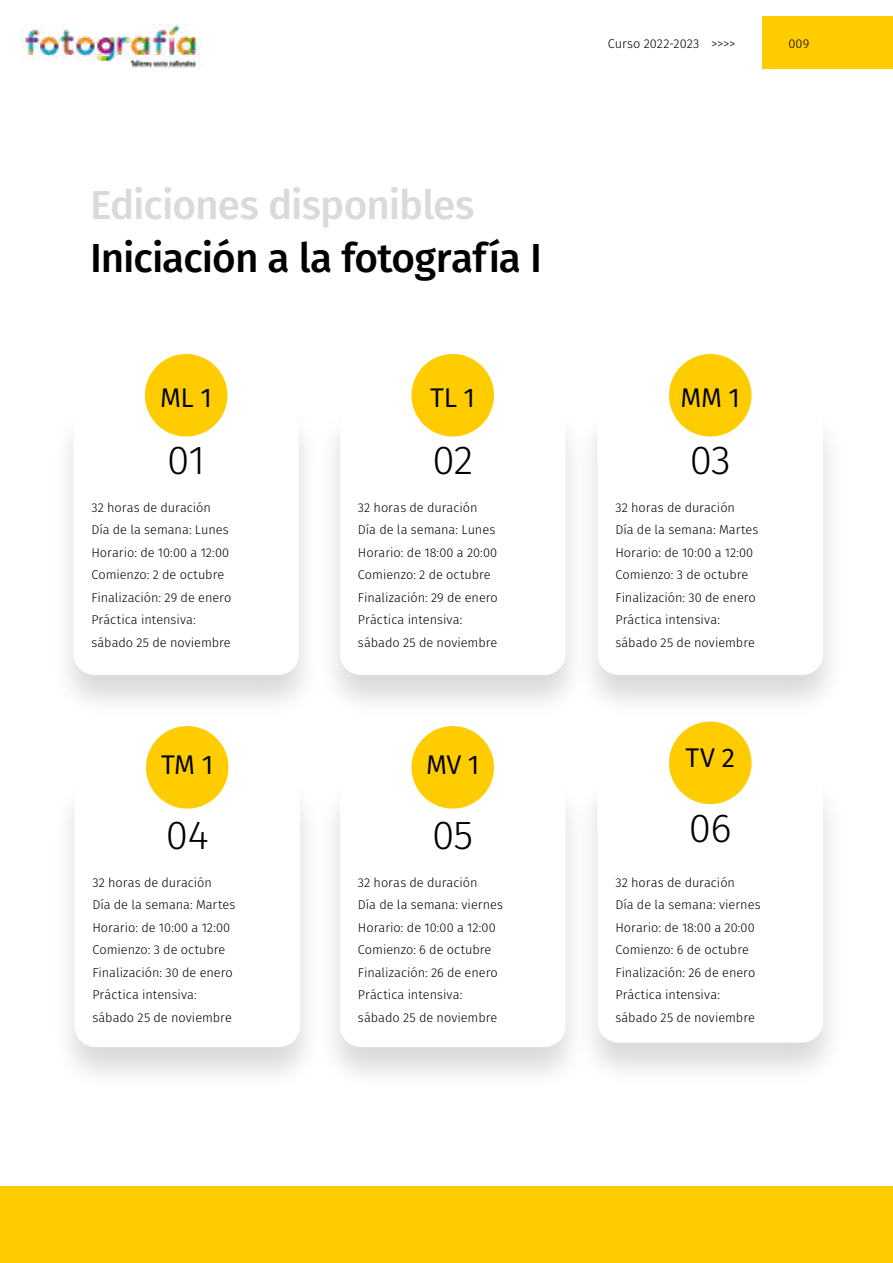
<style>
.page{position:relative;width:893px;height:1263px;background:#fff}
.page>*{position:absolute;margin:0;border:0;box-sizing:border-box;transform-origin:0 0}
.t1{font:500 40.5px "Fira Sans";letter-spacing:-.02em;color:#000}
.t2{font:500 40.5px "Fira Sans";letter-spacing:-.02em;color:#dadada}
.t3{font:300 40.5px "Fira Sans";letter-spacing:-.02em;color:#000}
.t4{font:27px "Fira Sans";letter-spacing:-.02em;color:#000}
.t5{font:300 12.75px/22.5px "Fira Sans";color:#000}
</style>
<div class="page">
<div style="left:0;top:1187px;width:893px;height:76px;background:#fc0"></div>
<div style="left:50px;top:404px;width:273px;height:316px;background:#000;opacity:.15"></div>
<div style="left:73px;top:406px;width:226px;height:269px;background:#fff;border-radius:21px"></div>
<div style="left:316px;top:404px;width:273px;height:316px;background:#000;opacity:.15"></div>
<div style="left:340px;top:406px;width:226px;height:269px;background:#fff;border-radius:21px"></div>
<div style="left:411px;top:354px;width:83px;height:82px;background:#fc0;border-radius:50%"></div>
<div style="left:574px;top:404px;width:273px;height:316px;background:#000;opacity:.15"></div>
<div style="left:597px;top:406px;width:226px;height:269px;background:#fff;border-radius:21px"></div>
<div style="left:669px;top:354px;width:82px;height:82px;background:#fc0;border-radius:50%"></div>
<div style="left:51px;top:776px;width:273px;height:316px;background:#000;opacity:.15"></div>
<div style="left:74px;top:778px;width:226px;height:269px;background:#fff;border-radius:21px"></div>
<div style="left:316px;top:776px;width:273px;height:316px;background:#000;opacity:.15"></div>
<div style="left:340px;top:778px;width:226px;height:269px;background:#fff;border-radius:21px"></div>
<div style="left:411px;top:726px;width:83px;height:82px;background:#fc0;border-radius:50%"></div>
<div style="left:574px;top:771px;width:273px;height:317px;background:#000;opacity:.15"></div>
<div style="left:597px;top:774px;width:226px;height:269px;background:#fff;border-radius:21px"></div>
<div style="left:669px;top:721px;width:82px;height:83px;background:#fc0;border-radius:50%"></div>
<div style="left:146px;top:726px;width:82px;height:82px;background:#fc0;border-radius:50%"></div>
<div style="left:145px;top:354px;width:82px;height:82px;background:#fc0;border-radius:50%"></div>
<div style="left:762px;top:17px;width:131px;height:52px;background:#fc0"></div>
<img style="left:21px;top:24px;width:179px;height:45px">
<h1 class="t2" style="left:90px;top:172px;width:386px">Ediciones disponibles</h1>
<h1 class="t1" style="left:90px;top:225px;width:454px">Iniciación a la fotografía I</h1>
<h2 class="t4" style="left:160px;top:377px;width:53px">ML 1</h2>
<h2 class="t4" style="left:430px;top:377px;width:46px">TL 1</h2>
<h1 class="t3" style="left:167px;top:431px;width:40px">01</h1>
<h1 class="t3" style="left:432px;top:431px;width:42px">02</h1>
<p class="t5" style="left:91px;top:496px;width:141px">32 horas de duración<br>Día de la semana: Lunes<br>Horario: de 10:00 a 12:00<br>Comienzo: 2 de octubre<br>Finalización: 29 de enero<br>Práctica intensiva: sábado 25 de noviembre</p>
<p class="t5" style="left:358px;top:496px;width:141px">32 horas de duración<br>Día de la semana: Lunes<br>Horario: de 18:00 a 20:00<br>Comienzo: 2 de octubre<br>Finalización: 29 de enero<br>Práctica intensiva: sábado 25 de noviembre</p>
<h2 class="t4" style="left:161px;top:744px;width:54px">TM 1</h2>
<h2 class="t4" style="left:426px;top:744px;width:55px">MV 1</h2>
<h1 class="t3" style="left:166px;top:806px;width:44px">04</h1>
<h1 class="t3" style="left:432px;top:806px;width:43px">05</h1>
<p class="t5" style="left:92px;top:871px;width:144px">32 horas de duración<br>Día de la semana: Martes<br>Horario: de 10:00 a 12:00<br>Comienzo: 3 de octubre<br>Finalización: 30 de enero<br>Práctica intensiva: sábado 25 de noviembre</p>
<p class="t5" style="left:358px;top:871px;width:147px">32 horas de duración<br>Día de la semana: viernes<br>Horario: de 10:00 a 12:00<br>Comienzo: 6 de octubre<br>Finalización: 26 de enero<br>Práctica intensiva: sábado 25 de noviembre</p>
<p class="t5" style="left:608px;top:32px;width:129px">Curso 2022-2023 &gt;&gt;&gt;&gt;</p>
<p class="t5" style="left:788px;top:32px;width:22px">009</p>
<h2 class="t4" style="left:680px;top:377px;width:61px">MM 1</h2>
<h1 class="t3" style="left:690px;top:431px;width:43px">03</h1>
<p class="t5" style="left:615px;top:496px;width:144px">32 horas de duración<br>Día de la semana: Martes<br>Horario: de 10:00 a 12:00<br>Comienzo: 3 de octubre<br>Finalización: 30 de enero<br>Práctica intensiva: sábado 25 de noviembre</p>
<h2 class="t4" style="left:685px;top:737px;width:51px">TV 2</h2>
<h1 class="t3" style="left:689px;top:799px;width:44px">06</h1>
<p class="t5" style="left:615px;top:871px;width:147px">32 horas de duración<br>Día de la semana: viernes<br>Horario: de 18:00 a 20:00<br>Comienzo: 6 de octubre<br>Finalización: 26 de enero<br>Práctica intensiva: sábado 25 de noviembre</p>
</div>
